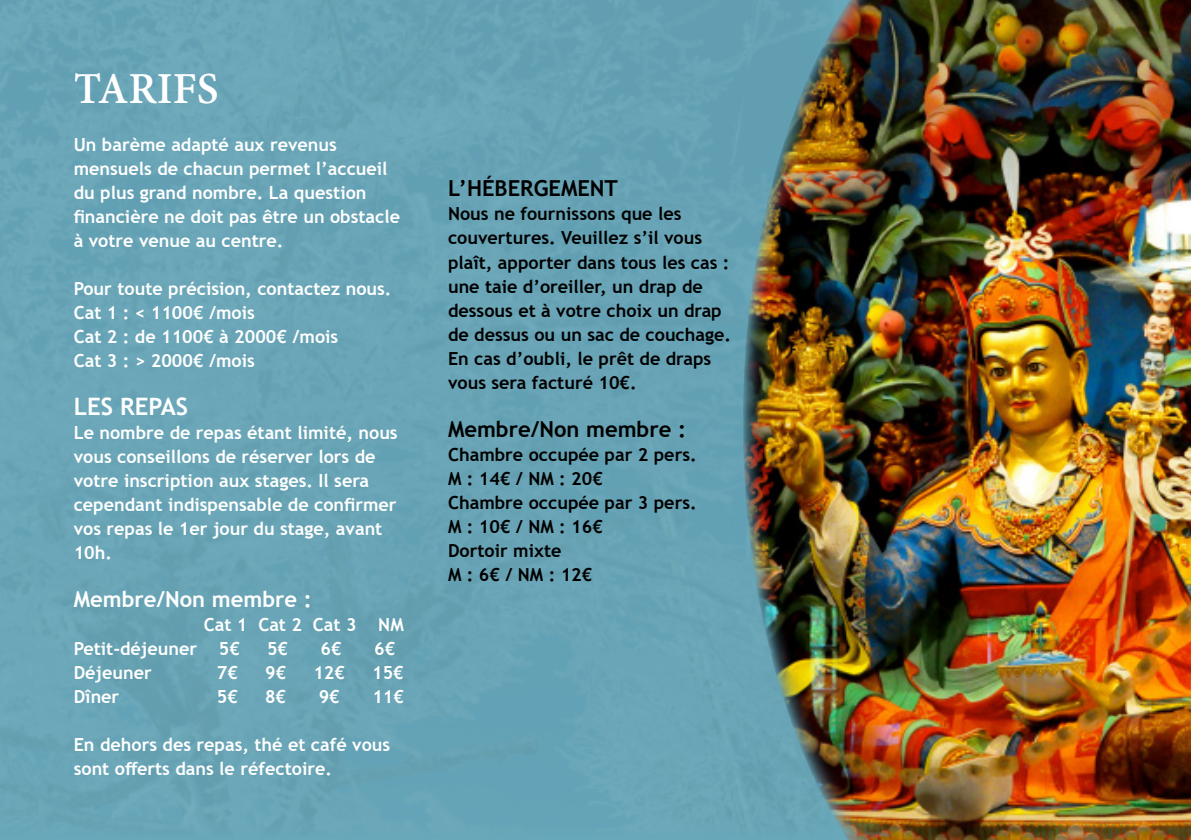
<style>
.page{position:relative;width:1191px;height:840px;background:#fff}
.page>*{position:absolute;margin:0;border:0;box-sizing:border-box;transform-origin:0 0}
.t1{font:700 48px "Adobe Devanagari";color:#fff}
.t2{font:700 24px "Trebuchet MS";color:#fff}
.t3{font:700 22px "Trebuchet MS";color:#000}
.t4{font:700 22px "Trebuchet MS";color:#fff}
.t5{font:700 18px/24px "Trebuchet MS";color:#fff}
.t6{font:700 18px/24px "Trebuchet MS";color:#000}
</style>
<div class="page">
<div style="left:0;top:0;width:743px;height:837px;background:#68a4b6"></div>
<img style="left:743px;top:0;width:448px;height:839px">
<h1 class="t1" style="left:74px;top:61px;width:147px">TARIFS</h1>
<p class="t5" style="left:74px;top:132px;width:328px">Un barème adapté aux revenus mensuels de chacun permet l’accueil du plus grand nombre. La question financière ne doit pas être un obstacle à votre venue au centre.</p>
<p class="t5" style="left:74px;top:276px;width:319px">Pour toute précision, contactez nous.<br>Cat 1 : &lt; 1100€ /mois<br>Cat 2 : de 1100€ à 2000€ /mois<br>Cat 3 : &gt; 2000€ /mois</p>
<h2 class="t2" style="left:74px;top:391px;width:116px">LES REPAS</h2>
<p class="t5" style="left:74px;top:420px;width:325px">Le nombre de repas étant limité, nous vous conseillons de réserver lors de votre inscription aux stages. Il sera cependant indispensable de confirmer vos repas le 1er jour du stage, avant<br>10h.</p>
<p class="t4" style="left:74px;top:585px;width:240px">Membre/Non membre :</p>
<p class="t5" style="left:74px;top:612px;width:331px;text-indent:130px">Cat 1 Cat 2 Cat 3 NM<br>Petit-déjeuner 5€</p>
<p class="t5" style="left:267px;top:636px;width:23px">5€</p>
<p class="t5" style="left:321px;top:636px;width:23px">6€</p>
<p class="t5" style="left:374px;top:636px;width:23px">6€</p>
<p class="t5" style="left:74px;top:660px;width:80px">Déjeuner</p>
<p class="t5" style="left:217px;top:660px;width:23px">7€</p>
<p class="t5" style="left:265px;top:660px;width:23px">9€</p>
<p class="t5" style="left:313px;top:660px;width:33px">12€</p>
<p class="t5" style="left:372px;top:660px;width:33px">15€</p>
<p class="t5" style="left:74px;top:684px;width:47px">Dîner</p>
<p class="t5" style="left:217px;top:684px;width:23px">5€</p>
<p class="t5" style="left:265px;top:684px;width:23px">8€</p>
<p class="t5" style="left:319px;top:684px;width:23px">9€</p>
<p class="t5" style="left:372px;top:684px;width:33px">11€</p>
<p class="t5" style="left:74px;top:732px;width:318px">En dehors des repas, thé et café vous sont offerts dans le réfectoire.</p>
<p class="t3" style="left:448px;top:175px;width:171px">L’HÉBERGEMENT</p>
<p class="t6" style="left:448px;top:202px;width:285px">Nous ne fournissons que les couvertures. Veuillez s’il vous plaît, apporter dans tous les cas : une taie d’oreiller, un drap de dessous et à votre choix un drap de dessus ou un sac de couchage.<br>En cas d’oubli, le prêt de draps vous sera facturé 10€.</p>
<p class="t3" style="left:448px;top:415px;width:240px">Membre/Non membre :</p>
<p class="t6" style="left:448px;top:442px;width:250px">Chambre occupée par 2 pers.<br>M : 14€ / NM : 20€<br>Chambre occupée par 3 pers.<br>M : 10€ / NM : 16€<br>Dortoir mixte<br>M : 6€ / NM : 12€</p>
</div>
